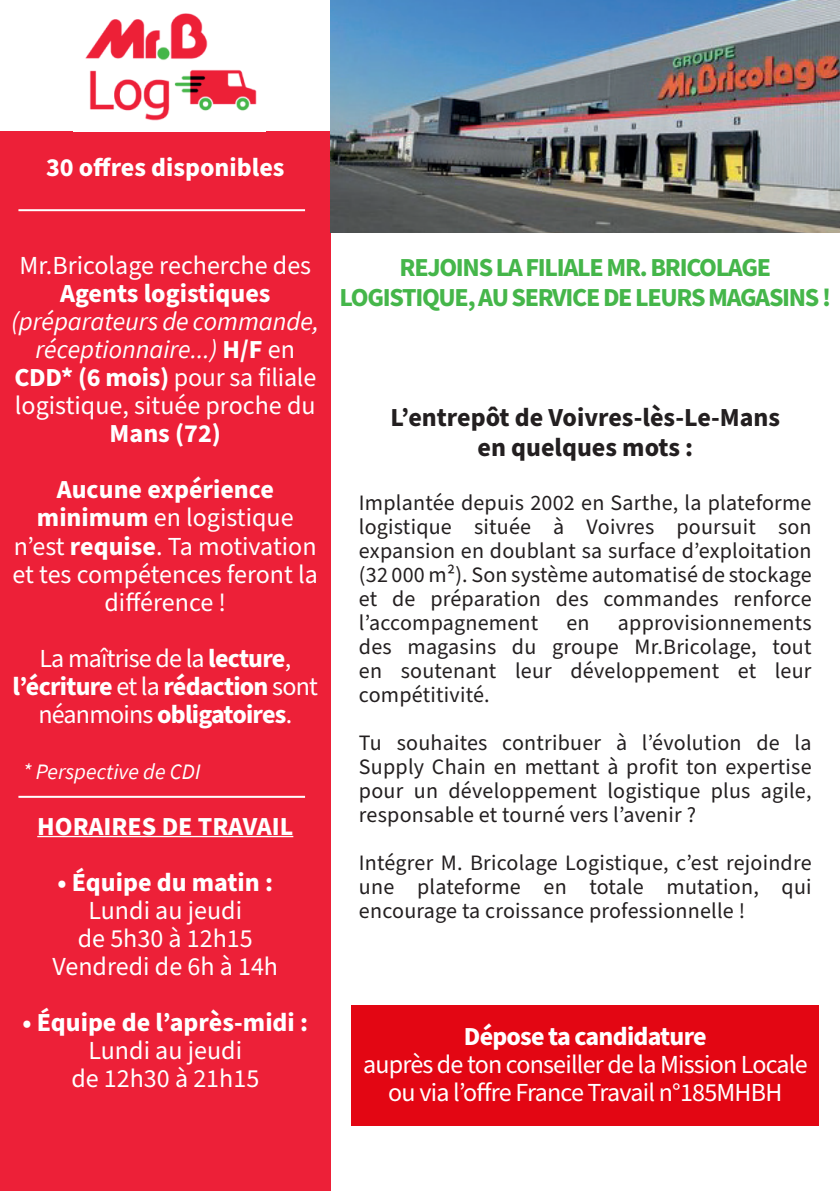
<style>
.page{position:relative;width:840px;height:1191px;background:#fff}
.page>*{position:absolute;margin:0;border:0;box-sizing:border-box;transform-origin:0 0}
.t1{font:26px/28px "Source Sans Pro";color:#fff;text-align:center}
.t2{font:italic 26px/28px "Source Sans Pro";color:#fff;text-align:center}
.t3{font:700 26px/28px "Source Sans Pro";letter-spacing:-.03em;color:#fff;text-align:center}
.t4{font:700 26px "Source Sans Pro";letter-spacing:-.01em;color:#fff}
.t5{font:26px/28px "Source Sans Pro";letter-spacing:-.03em;color:#fff;text-align:center}
.t6{font:700 26px "Source Sans Pro";letter-spacing:-.05em;color:#45b64a}
.t7{font:700 26px "Source Sans Pro";color:#231f20}
.t8{font:22px/24px "Source Sans Pro";letter-spacing:.01em;color:#231f20;text-align:justify}
.t9{font:italic 22px "Source Sans Pro";color:#fff}
.s1{font-weight:700}
.s2{font-weight:700;font-style:normal}
.s3{font-style:normal}
.s4{font-weight:400}
</style>
<div class="page">
<div style="left:0;top:131px;width:330px;height:1060px;background:#ed2038"></div>
<img style="left:330px;top:0;width:509px;height:232px">
<img style="left:85px;top:13px;width:172px;height:108px">
<hr style="left:37px;top:836px;width:256px;height:1px;background:#fff">
<hr style="left:18px;top:796px;width:287px;height:2px;background:#fff">
<div style="left:351px;top:1005px;width:467px;height:120px;background:#e30613"></div>
<hr style="left:18px;top:209px;width:287px;height:2px;background:#fff">
<p class="t4" style="left:46px;top:149px;width:240px">30 offres disponibles</p>
<p class="t1" style="left:19px;top:252px;width:293px">Mr.Bricolage recherche des<br><span class="s1">Agents logistiques</span></p>
<p class="t2" style="left:11px;top:307px;width:309px">(préparateurs de commande, réceptionnaire...) <span class="s2">H/F</span> <span class="s3">en<br></span><span class="s2">CDD* (6 mois)</span> <span class="s3">pour sa filiale logistique, située proche du<br></span><span class="s2">Mans (72)</span></p>
<p class="t1" style="left:13px;top:476px;width:307px"><span class="s1">Aucune expérience minimum</span> en logistique n’est <span class="s1">requise</span>. Ta motivation et tes compétences feront la différence !</p>
<p class="t3" style="left:13px;top:644px;width:306px"><span class="s4">La maîtrise de la</span> lecture<span class="s4">, </span>l’écriture <span class="s4">et la</span> rédaction <span class="s4">sont néanmoins</span> obligatoires<span class="s4">.</span></p>
<p class="t9" style="left:23px;top:757px;width:179px">* Perspective de CDI</p>
<p class="t4" style="left:37px;top:808px;width:257px">HORAIRES DE TRAVAIL</p>
<p class="t4" style="left:57px;top:864px;width:217px">• Équipe du matin :</p>
<p class="t1" style="left:88px;top:896px;width:155px">Lundi au jeudi</p>
<p class="t1" style="left:78px;top:924px;width:176px">de 5h30 à 12h15</p>
<p class="t1" style="left:52px;top:952px;width:227px">Vendredi de 6h à 14h</p>
<p class="t4" style="left:22px;top:1004px;width:287px">• Équipe de l’après-midi :</p>
<p class="t1" style="left:88px;top:1036px;width:155px">Lundi au jeudi</p>
<p class="t1" style="left:71px;top:1064px;width:189px">de 12h30 à 21h15</p>
<p class="t6" style="left:399px;top:249px;width:373px">REJOINS LA FILIALE MR. BRICOLAGE</p>
<p class="t6" style="left:339px;top:279px;width:493px">LOGISTIQUE, AU SERVICE DE LEURS MAGASINS !</p>
<p class="t7" style="left:390px;top:399px;width:391px">L’entrepôt de Voivres-lès-Le-Mans</p>
<p class="t7" style="left:477px;top:429px;width:217px">en quelques mots :</p>
<p class="t8" style="left:359px;top:491px;width:454px">Implantée depuis 2002 en Sarthe, la plateforme logistique située à Voivres poursuit son expansion en doublant sa surface d’exploitation (32 000 m²). Son système automatisé de stockage et de préparation des commandes renforce l’accompagnement</p>
<p class="t8" style="left:359px;top:611px;width:454px;text-indent:259px">approvisionnements des magasins du groupe Mr.Bricolage, tout en soutenant leur développement et leur compétitivité.</p>
<p class="t8" style="left:359px;top:731px;width:454px">Tu souhaites contribuer à l’évolution de la Supply Chain en mettant à profit ton expertise pour un développement logistique plus agile, responsable et tourné vers l’avenir ?</p>
<p class="t8" style="left:359px;top:851px;width:454px">Intégrer M. Bricolage Logistique, c’est rejoindre une plateforme en totale mutation, qui encourage ta croissance professionnelle !</p>
<p class="t8" style="left:566px;top:611px;width:25px">en</p>
<p class="t3" style="left:463px;top:1022px;width:244px">Dépose ta candidature</p>
<p class="t5" style="left:363px;top:1051px;width:446px">auprès de ton conseiller de la Mission Locale ou via l’offre France Travail n°185MHBH</p>
</div>
